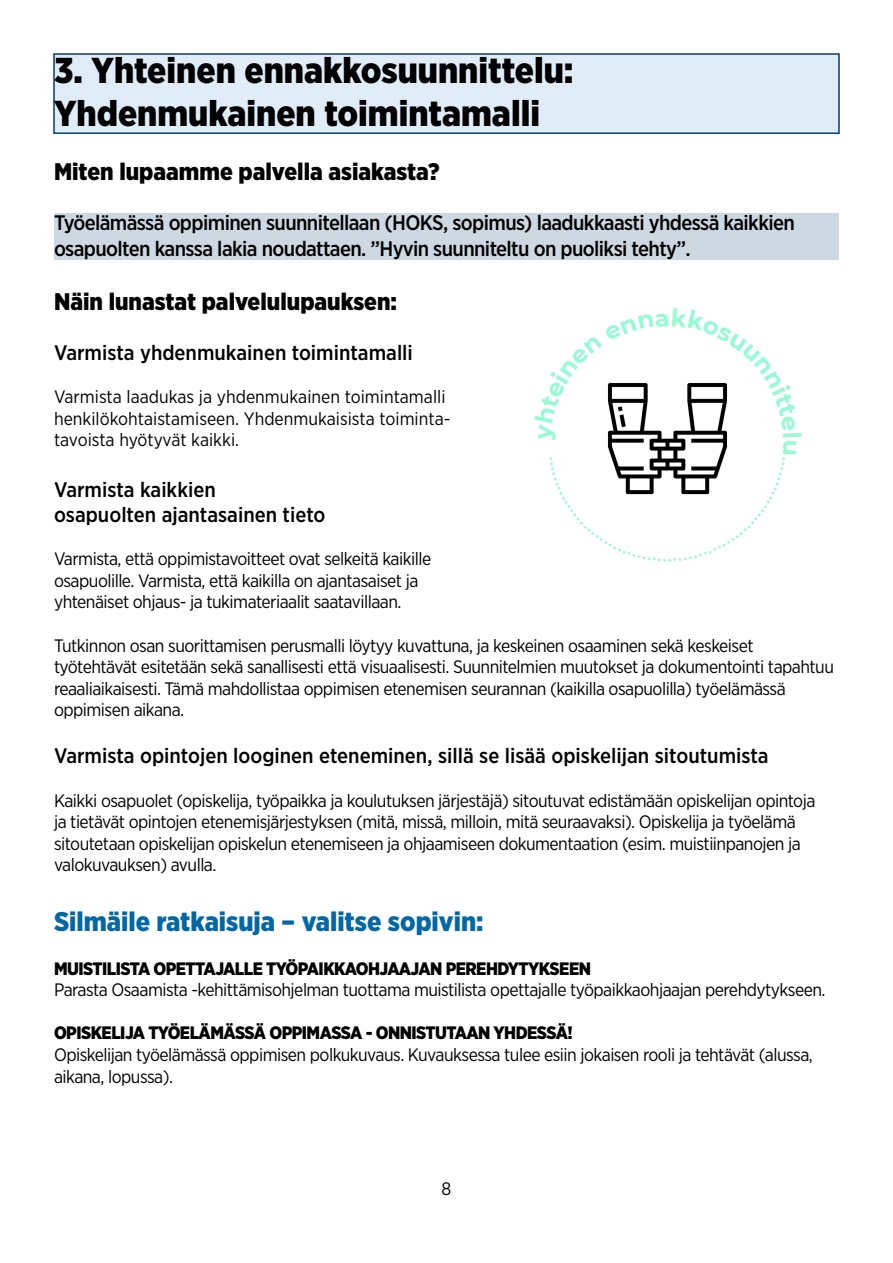
<style>
.page{position:relative;width:893px;height:1263px;background:#fff}
.page>*{position:absolute;margin:0;border:0;box-sizing:border-box;transform-origin:0 0}
.t1{font:900 36px/43.2px "Gotham Narrow";color:#000}
.t2{font:900 27px "Gotham Narrow";color:#0367a6}
.t3{font:900 24px "Gotham Narrow";color:#000}
.t4{font:500 21px/25.2px "Gotham Narrow";letter-spacing:-.015em;color:#000}
.t5{font:18px/21.6px "Gotham Narrow";letter-spacing:-.03em;color:#000}
.t6{font:18px/21.6px "Gotham Narrow";color:#000}
.t7{font:900 18px "Gotham Narrow";letter-spacing:-.03em;color:#000}
</style>
<div class="page">
<div style="left:53px;top:53px;width:787px;height:81px;background:#e0ecf7;border:2px solid #023e73"></div>
<div style="left:54px;top:214px;width:785px;height:46px;background:#cdd8e3"></div>
<svg style="left:608px;top:383px;width:119px;height:112px"></svg>
<h1 class="t1" style="left:54px;top:48px;width:521px">3. Yhteinen ennakkosuunnittelu:<br>Yhdenmukainen toimintamalli</h1>
<h3 class="t3" style="left:54px;top:156px;width:387px">Miten lupaamme palvella asiakasta?</h3>
<p class="t4" style="left:54px;top:210px;width:742px">Työelämässä oppiminen suunnitellaan (HOKS, sopimus) laadukkaasti yhdessä kaikkien osapuolten kanssa lakia noudattaen. ”Hyvin suunniteltu on puoliksi tehty”.</p>
<h3 class="t3" style="left:54px;top:285px;width:345px">Näin lunastat palvelulupauksen:</h3>
<p class="t4" style="left:54px;top:340px;width:360px">Varmista yhdenmukainen toimintamalli</p>
<p class="t6" style="left:54px;top:386px;width:398px">Varmista laadukas ja yhdenmukainen toimintamalli henkilökohtaistamiseen. Yhdenmukaisista toiminta&shy;tavoista hyötyvät kaikki.</p>
<p class="t4" style="left:54px;top:477px;width:273px">Varmista kaikkien<br>osapuolten ajantasainen tieto</p>
<p class="t5" style="left:54px;top:548px;width:379px">Varmista, että oppimistavoitteet ovat selkeitä kaikille osapuolille. Varmista, että kaikilla on ajantasaiset ja yhtenäiset ohjaus- ja tukimateriaalit saatavillaan.</p>
<p class="t5" style="left:54px;top:634px;width:781px">Tutkinnon osan suorittamisen perusmalli löytyy kuvattuna, ja keskeinen osaaminen sekä keskeiset työtehtävät esitetään sekä sanallisesti että visuaalisesti. Suunnitelmien muutokset ja dokumentointi tapahtuu reaaliaikaisesti. Tämä mahdollistaa oppimisen etenemisen seurannan (kaikilla osapuolilla) työelämässä oppimisen aikana.</p>
<p class="t4" style="left:54px;top:743px;width:716px">Varmista opintojen looginen eteneminen, sillä se lisää opiskelijan sitoutumista</p>
<p class="t5" style="left:54px;top:789px;width:763px">Kaikki osapuolet (opiskelija, työpaikka ja koulutuksen järjestäjä) sitoutuvat edistämään opiskelijan opintoja ja tietävät opintojen etenemisjärjestyksen (mitä, missä, milloin, mitä seuraavaksi). Opiskelija ja työelämä sitoutetaan opiskelijan opiskelun etenemiseen ja ohjaamiseen dokumentaation (esim. muistiinpanojen ja valokuvauksen) avulla.</p>
<h2 class="t2" style="left:54px;top:904px;width:431px">Silmäile ratkaisuja – valitse sopivin:</h2>
<p class="t7" style="left:54px;top:956px;width:538px">MUISTILISTA OPETTAJALLE TYÖPAIKKAOHJAAJAN PEREHDYTYKSEEN</p>
<p class="t5" style="left:54px;top:979px;width:773px">Parasta Osaamista -kehittämisohjelman tuottama muistilista opettajalle työpaikkaohjaajan perehdytykseen.</p>
<p class="t7" style="left:54px;top:1021px;width:520px">OPISKELIJA TYÖELÄMÄSSÄ OPPIMASSA - ONNISTUTAAN YHDESSÄ!</p>
<p class="t5" style="left:54px;top:1043px;width:760px">Opiskelijan työelämässä oppimisen polkukuvaus. Kuvauksessa tulee esiin jokaisen rooli ja tehtävät (alussa, aikana, lopussa).</p>
<p class="t5" style="left:442px;top:1177px;width:11px">8</p>
</div>
